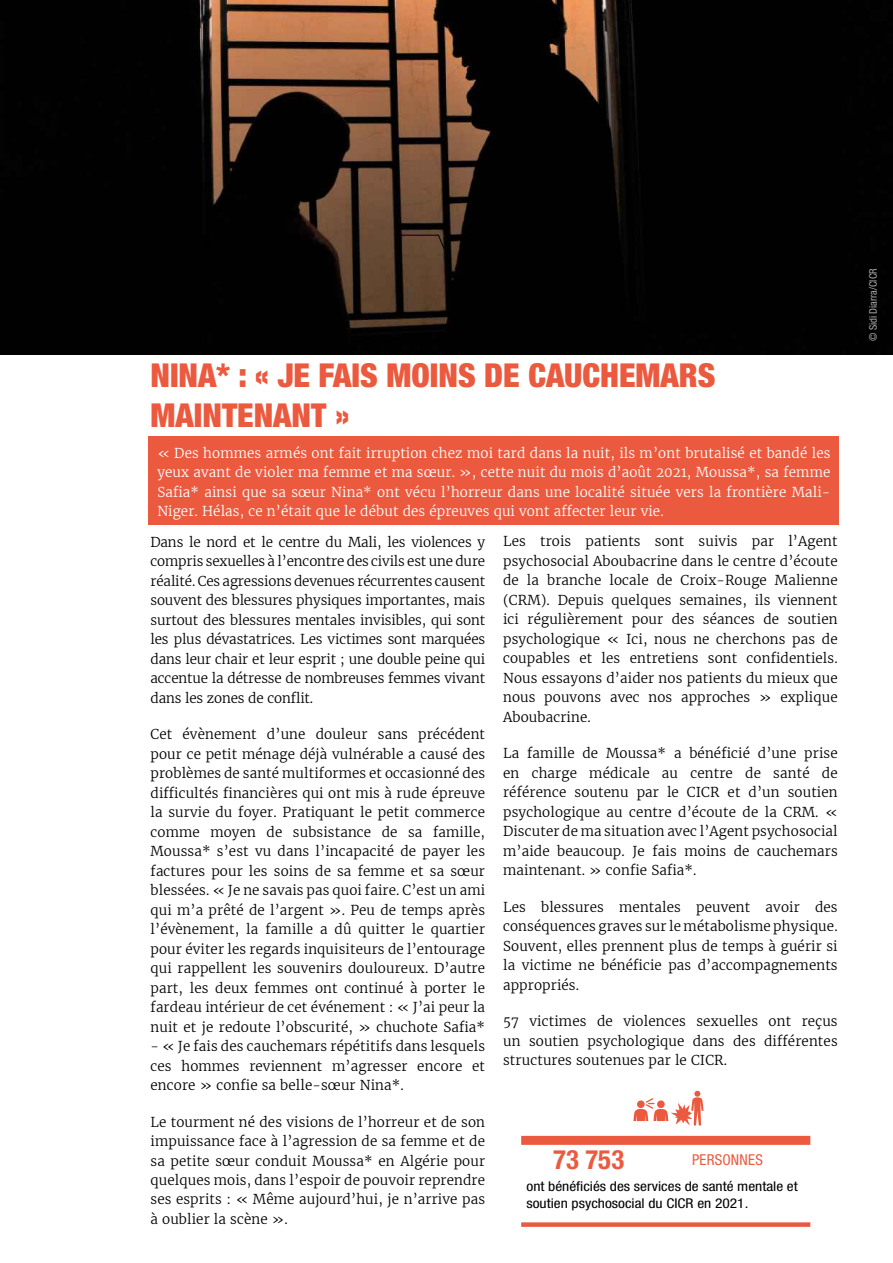
<style>
.page{position:relative;width:893px;height:1263px;background:#fff}
.page>*{position:absolute;margin:0;border:0;box-sizing:border-box;transform-origin:0 0}
.t1{font:900 condensed 33px/39.6px "Helvetica Neue LT";color:#eb5a3f}
.t2{font:700 condensed 26.7px "Helvetica Neue LT Std";color:#eb5a3f}
.t3{font:condensed 15px "Helvetica Neue LT Std";letter-spacing:.015em;color:#eb5a3f}
.t4{font:300 13.5px/19.5px "Merriweather";letter-spacing:.01em;color:#000;text-align:justify}
.t5{font:300 13.5px/19.5px "Merriweather";letter-spacing:.01em;color:#fff;text-align:justify}
.t6{font:condensed 13.5px/16.2px "Helvetica Neue LT Std";color:#000;scale:1.14 1}
.t7{font:condensed 10.5px "Helvetica Neue LT Std";color:#aaa}
</style>
<div class="page">
<img style="left:0;top:0;width:893px;height:354px">
<svg style="left:399px;top:235px;width:45px;height:14px"></svg>
<div style="left:149px;top:436px;width:690px;height:89px;background:#eb5a3f"></div>
<div style="left:521px;top:1136px;width:289px;height:9px;background:#eb5a3f"></div>
<div style="left:521px;top:1222px;width:289px;height:5px;background:#eb5a3f"></div>
<svg style="left:633px;top:1091px;width:70px;height:35px"></svg>
<h1 class="t1" style="left:151px;top:355px;width:567px">NINA* : « JE FAIS MOINS DE CAUCHEMARS<br>MAINTENANT »</h1>
<p class="t5" style="left:157px;top:443px;width:675px">« Des hommes armés ont fait irruption chez moi tard dans la nuit, ils m’ont brutalisé et bandé les yeux avant de violer ma femme et ma sœur. », cette nuit du mois d’août 2021, Moussa*, sa femme Safia* ainsi que sa sœur Nina* ont vécu l’horreur dans une localité située vers la frontière Mali-Niger. Hélas, ce n’était que le début des épreuves qui vont affecter leur vie.</p>
<p class="t4" style="left:151px;top:532px;width:336px">Dans le nord et le centre du Mali, les violences y compris sexuelles à l’encontre des civils est une dure réalité. Ces agressions devenues récurrentes causent souvent des blessures physiques importantes, mais surtout des blessures mentales invisibles, qui sont les plus dévastatrices. Les victimes sont marquées dans leur chair et leur esprit ; une double peine qui accentue la détresse de nombreuses femmes vivant dans les zones de conflit.</p>
<p class="t4" style="left:151px;top:724px;width:336px">Cet évènement d’une douleur sans précédent pour ce petit ménage déjà vulnérable a causé des problèmes de santé multiformes et occasionné des difficultés financières qui ont mis à rude épreuve la survie du foyer. Pratiquant le petit commerce comme moyen de subsistance de sa famille, Moussa* s’est vu dans l’incapacité de payer les factures pour les soins de sa femme et sa sœur blessées. « Je ne savais pas quoi faire. C’est un ami qui m’a prêté de l’argent ». Peu de temps après l’évènement, la famille a dû quitter le quartier pour éviter les regards inquisiteurs de l’entourage qui rappellent les souvenirs douloureux. D’autre part, les deux femmes ont continué à porter le fardeau intérieur de cet événement : « J’ai peur la nuit et je redoute l’obscurité, » chuchote Safia*</p>
<p class="t4" style="left:151px;top:1036px;width:336px">- « Je fais des cauchemars répétitifs dans lesquels ces hommes reviennent m’agresser encore et encore » confie sa belle-sœur Nina*.</p>
<p class="t4" style="left:151px;top:1111px;width:336px">Le tourment né des visions de l’horreur et de son impuissance face à l’agression de sa femme et de sa petite sœur conduit Moussa* en Algérie pour quelques mois, dans l’espoir de pouvoir reprendre ses esprits : « Même aujourd’hui, je n’arrive pas à oublier la scène ».</p>
<p class="t4" style="left:503px;top:531px;width:336px">Les trois patients sont suivis par l’Agent psychosocial Aboubacrine dans le centre d’écoute de la branche locale de Croix-Rouge Malienne (CRM). Depuis quelques semaines, ils viennent ici régulièrement pour des séances de soutien psychologique « Ici, nous ne cherchons pas de coupables et les entretiens sont confidentiels.<br>Nous essayons d’aider nos patients du mieux que nous pouvons avec nos approches » explique Aboubacrine.</p>
<p class="t4" style="left:503px;top:743px;width:336px">La famille de Moussa* a bénéficié d’une prise en charge médicale au centre de santé de référence soutenu par le CICR et d’un soutien psychologique au centre d’écoute de la CRM. « Discuter de ma situation avec l’Agent psychosocial m’aide beaucoup. Je fais moins de cauchemars maintenant. » confie Safia*.</p>
<p class="t4" style="left:503px;top:897px;width:336px">Les blessures mentales peuvent avoir des conséquences graves sur le métabolisme physique.<br>Souvent, elles prennent plus de temps à guérir si la victime ne bénéficie pas d’accompagnements appropriés.</p>
<p class="t4" style="left:503px;top:1011px;width:336px">57 victimes de violences sexuelles ont reçus un soutien psychologique dans des différentes structures soutenues par le CICR.</p>
<h2 class="t2" style="left:553px;top:1143px;width:72px">73 753</h2>
<p class="t3" style="left:692px;top:1151px;width:72px">PERSONNES</p>
<p class="t6" style="left:526px;top:1178px;width:239px">ont bénéficiés des services de santé mentale et soutien psychosocial du CICR en 2021.</p>
<p class="t7" style="left:867px;top:341px;width:74px;rotate:-90deg">© Sidi Diarra/CICR</p>
</div>
